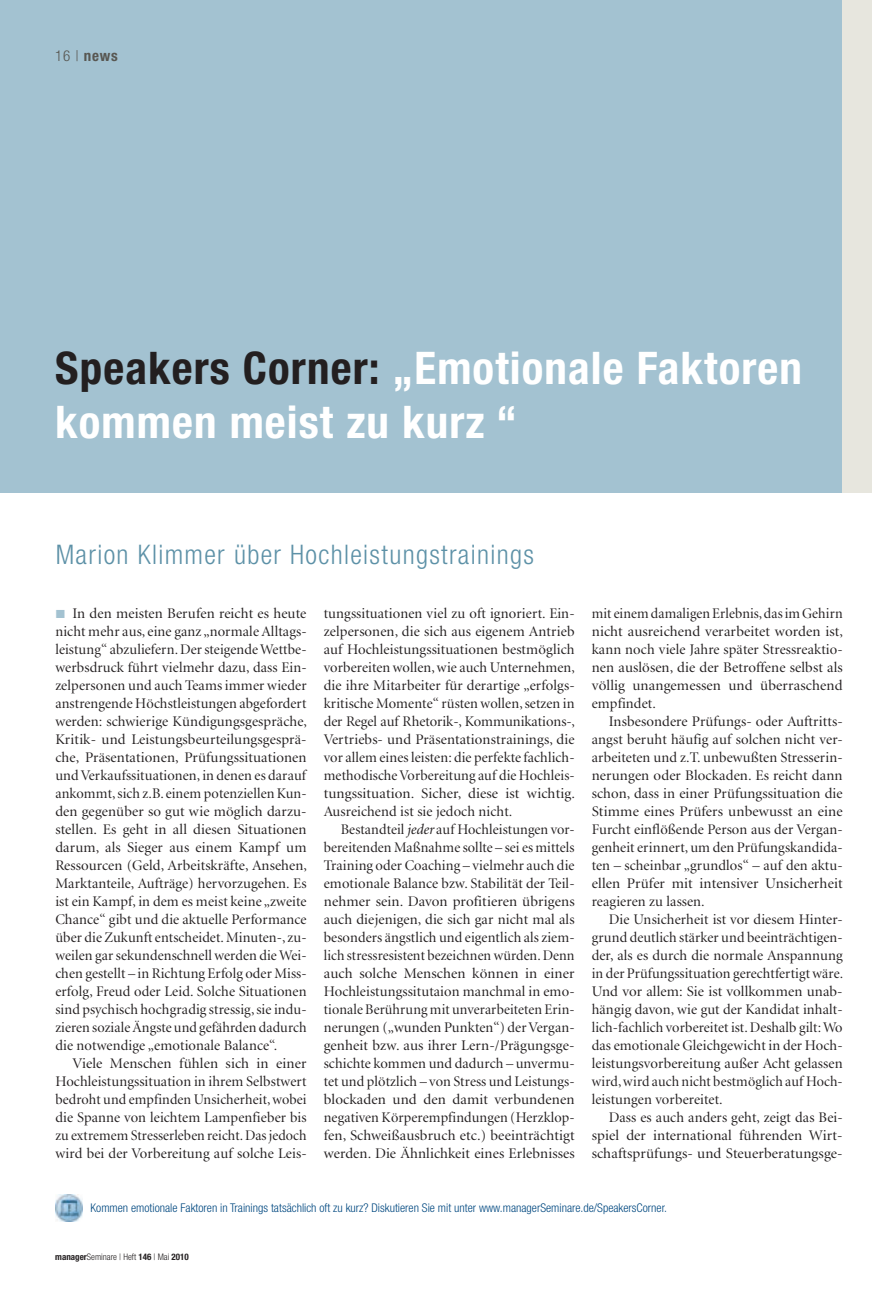
<style>
.page{position:relative;width:872px;height:1289px;background:#fff}
.page>*{position:absolute;margin:0;border:0;box-sizing:border-box;transform-origin:0 0}
.t1{font:700 condensed 45px/54px "Helvetica Neue LT";letter-spacing:.025em;color:#fff}
.t2{font:300 condensed 27px "Helvetica Neue LT";letter-spacing:.05em;color:#5d91a7}
.t3{font:700 condensed 15px "Helvetica Neue LT";color:#585752}
.t4{font:14.7px/18px "Minion Display";letter-spacing:.01em;color:#231f20;text-align:justify}
.t5{font:300 condensed 12px "Helvetica Neue LT";color:#004880}
.t6{font:300 condensed 9px "Helvetica Neue LT";color:#231f20}
.s1{font-weight:300}
.s2{color:#231f20}
.s3{font-family:"Minion";font-style:italic}
.s4{font-weight:700}
</style>
<div class="page">
<div style="left:0;top:0;width:842px;height:492px;background:#a3c2d1"></div>
<img style="left:55px;top:1194px;width:27px;height:27px">
<div style="left:842px;top:0;width:30px;height:492px;background:#e7e6de"></div>
<p class="t3" style="left:55px;top:46px;width:64px"><span class="s1">16 |</span> news</p>
<h1 class="t1" style="left:55px;top:340px;width:748px"><span class="s2">Speakers Corner:</span> „Emotionale Faktoren kommen meist zu kurz “</h1>
<h2 class="t2" style="left:56px;top:539px;width:480px">Marion Klimmer über Hochleistungstrainings</h2>
<p class="t4" style="left:55px;top:605px;width:253px;text-indent:17px">In den meisten Berufen reicht es heute nicht mehr aus, eine ganz „normale Alltags&shy;leistung“ abzuliefern. Der steigende Wettbe&shy;werbsdruck führt vielmehr dazu, dass Ein&shy;zelpersonen und auch Teams immer wieder anstrengende Höchstleistungen abgefordert werden: schwierige Kündigungsgespräche, Kritik- und Leistungsbeurteilungsgesprä&shy;che, Präsentationen, Prüfungssituationen und Verkaufssituationen, in denen es darauf ankommt, sich z.B. einem potenziellen Kun&shy;den gegenüber so gut wie möglich darzu&shy;stellen. Es geht in all diesen Situationen darum, als Sieger aus einem Kampf um Ressourcen (Geld, Arbeitskräfte, Ansehen, Marktanteile, Aufträge) hervorzugehen. Es ist ein Kampf, in dem es meist keine „zweite Chance“ gibt und die aktuelle Performance über die Zukunft entscheidet. Minuten-, zu&shy;weilen gar sekundenschnell werden die Wei&shy;chen gestellt – in Richtung Erfolg oder Miss&shy;erfolg, Freud oder Leid. Solche Situationen sind psychisch hochgradig stressig, sie indu&shy;zieren soziale Ängste und gefährden dadurch die notwendige „emotionale Balance“.</p>
<p class="t4" style="left:55px;top:1055px;width:253px;text-indent:17px">Viele Menschen fühlen sich in einer Hochleistungssituation in ihrem Selbstwert bedroht und empfinden Unsicherheit, wobei die Spanne von leichtem Lampenfieber bis zu extremem Stresserleben reicht. Das jedoch wird bei der Vorbereitung auf solche Leis-</p>
<p class="t4" style="left:324px;top:605px;width:253px">tungssituationen viel zu oft ignoriert. Ein&shy;zelpersonen, die sich aus eigenem Antrieb auf Hochleistungssituationen bestmöglich vorbereiten wollen, wie auch Unternehmen, die ihre Mitarbeiter für derartige „erfolgs&shy;kritische Momente“ rüsten wollen, setzen in der Regel auf Rhetorik-, Kommunikations-, Vertriebs- und Präsentationstrainings, die vor allem eines leisten: die perfekte fachlich&shy;methodische Vorbereitung auf die Hochleis&shy;tungssituation. Sicher, diese ist wichtig.<br>Ausreichend ist sie jedoch nicht.</p>
<p class="t4" style="left:324px;top:821px;width:252px;text-indent:17px">Bestandteil <span class="s3">jeder</span> auf Hochleistungen vor&shy;bereitenden Maßnahme sollte – sei es mittels Training oder Coaching – vielmehr auch die emotionale Balance bzw. Stabilität der Teil&shy;nehmer sein. Davon profitieren übrigens auch diejenigen, die sich gar nicht mal als besonders ängstlich und eigentlich als ziem&shy;lich stressresistent bezeichnen würden. Denn auch solche Menschen können in einer Hochleistungssitutaion manchmal in emo&shy;tionale Berührung mit unverarbeiteten Erin&shy;nerungen („wunden Punkten“) der Vergan&shy;genheit bzw. aus ihrer Lern-/Prägungsge&shy;schichte kommen und dadurch – unvermu&shy;tet und plötzlich – von Stress und Leistungs&shy;blockaden und den damit verbundenen negativen Körperempfindungen (Herzklop&shy;fen, Schweißausbruch etc.) beeinträchtigt werden. Die Ähnlichkeit eines Erlebnisses</p>
<p class="t4" style="left:592px;top:605px;width:253px">mit einem damaligen Erlebnis, das im Gehirn nicht ausreichend verarbeitet worden ist, kann noch viele Jahre später Stressreaktio&shy;nen auslösen, die der Betroffene selbst als völlig unangemessen und überraschend empfindet.</p>
<p class="t4" style="left:592px;top:713px;width:252px;text-indent:17px">Insbesondere Prüfungs- oder Auftritts&shy;angst beruht häufig auf solchen nicht ver&shy;arbeiteten und z.T. unbewußten Stresserin&shy;nerungen oder Blockaden. Es reicht dann schon, dass in einer Prüfungssituation die Stimme eines Prüfers unbewusst an eine Furcht einflößende Person aus der Vergan&shy;genheit erinnert, um den Prüfungskandida&shy;ten – scheinbar „grundlos“ – auf den aktu&shy;ellen Prüfer mit intensiver Unsicherheit reagieren zu lassen.</p>
<p class="t4" style="left:592px;top:911px;width:253px;text-indent:17px">Die Unsicherheit ist vor diesem Hinter&shy;grund deutlich stärker und beeinträchtigen&shy;der, als es durch die normale Anspannung in der Prüfungssituation gerechtfertigt wäre.<br>Und vor allem: Sie ist vollkommen unab&shy;hängig davon, wie gut der Kandidat inhalt&shy;lich-fachlich vorbereitet ist. Deshalb gilt: Wo das emotionale Gleichgewicht in der Hoch&shy;leistungsvorbereitung außer Acht gelassen wird, wird auch nicht bestmöglich auf Hoch&shy;leistungen vorbereitet.</p>
<p class="t4" style="left:592px;top:1109px;width:252px;text-indent:17px">Dass es auch anders geht, zeigt das Bei&shy;spiel der international führenden Wirt&shy;schaftsprüfungs- und Steuerberatungsge-</p>
<p class="t5" style="left:90px;top:1201px;width:578px">Kommen emotionale Faktoren in Trainings tatsächlich oft zu kurz? Diskutieren Sie mit unter www.managerSeminare.de/SpeakersCorner.</p>
<p class="t6" style="left:55px;top:1251px;width:135px"><span class="s4">manager</span>Seminare | Heft <span class="s4">146</span> | Mai <span class="s4">2010</span></p>
</div>
